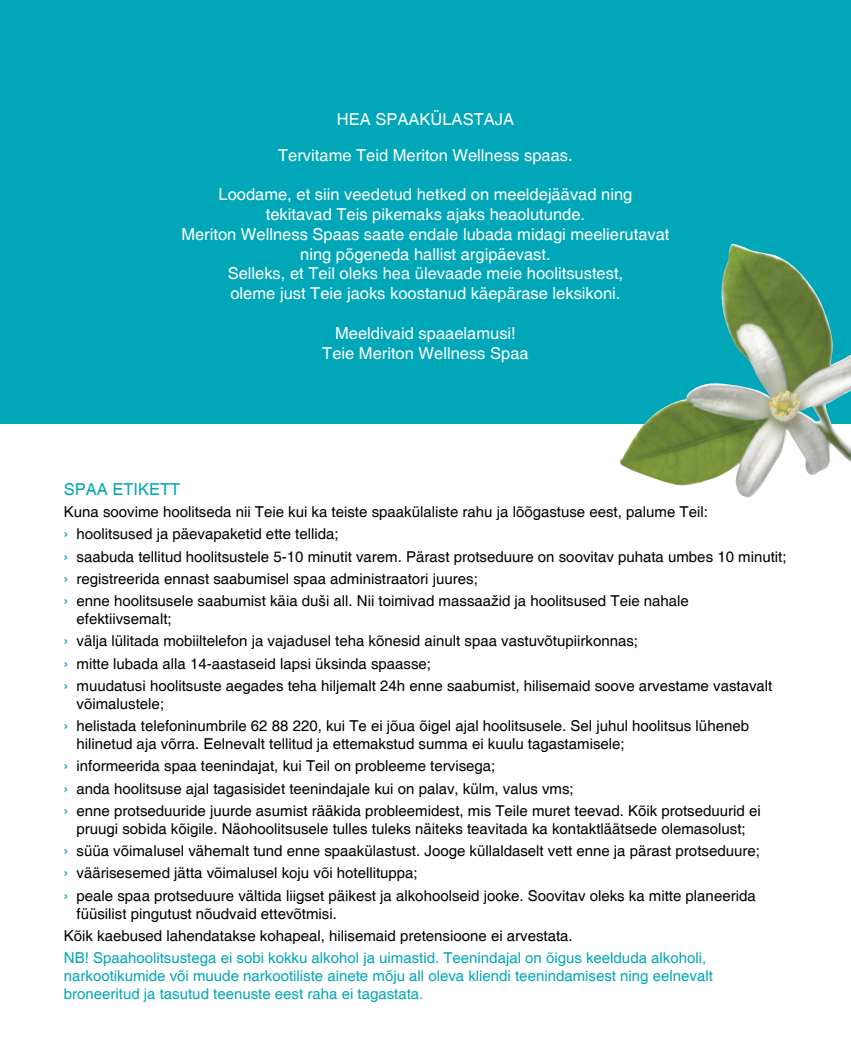
<style>
.page{position:relative;width:851px;height:1063px;background:#fff}
.page>*{position:absolute;margin:0;border:0;box-sizing:border-box;transform-origin:0 0}
.t1{font:16.5px/19.8px "Helvetica";color:#fff;text-align:center}
.t2{font:16.5px "Helvetica";color:#00a7b8}
.t3{font:15px/22.2px "Helvetica";color:#000}
.t4{font:15px/18px "Helvetica";color:#00a7b8}
.s1{font-family:"Helvetica Neue";font-size:16.5px;color:#00a7b8}
</style>
<div class="page">
<div style="left:0;top:0;width:850px;height:424px;background:#00a7b8"></div>
<img style="left:619px;top:244px;width:231px;height:254px">
<p class="t1" style="left:278px;top:101px;width:296px;line-height:36px">HEA SPAAKÜLASTAJA<br>Tervitame Teid Meriton Wellness spaas.</p>
<p class="t1" style="left:181px;top:185px;width:489px">Loodame, et siin veedetud hetked on meeldejäävad ning<br>tekitavad Teis pikemaks ajaks heaolutunde.<br>Meriton Wellness Spaas saate endale lubada midagi meelierutavat ning põgeneda hallist argipäevast.<br>Selleks, et Teil oleks hea ülevaade meie hoolitsustest,<br>oleme just Teie jaoks koostanud käepärase leksikoni.</p>
<p class="t1" style="left:322px;top:324px;width:208px">Meeldivaid spaaelamusi!<br>Teie Meriton Wellness Spaa</p>
<p class="t2" style="left:64px;top:480px;width:118px">SPAA ETIKETT</p>
<p class="t3" style="left:64px;top:501px;width:724px">Kuna soovime hoolitseda nii Teie kui ka teiste spaakülaliste rahu ja lõõgastuse eest, palume Teil:<br><span class="s1">›</span> hoolitsused ja päevapaketid ette tellida;<br><span class="s1">›</span> saabuda tellitud hoolitsustele 5-10 minutit varem. Pärast protseduure on soovitav puhata umbes 10 minutit; <span class="s1">›</span> registreerida ennast saabumisel spaa administraatori juures;<br><span class="s1">›</span> enne hoolitsusele saabumist käia duši all. Nii toimivad massaažid ja hoolitsused Teie nahale</p>
<p class="t3" style="left:64px;top:608px;width:710px;text-indent:13px">efektiivsemalt;<br><span class="s1">›</span> välja lülitada mobiiltelefon ja vajadusel teha kõnesid ainult spaa vastuvõtupiirkonnas;<br><span class="s1">›</span> mitte lubada alla 14-aastaseid lapsi üksinda spaasse;<br><span class="s1">›</span> muudatusi hoolitsuste aegades teha hiljemalt 24h enne saabumist, hilisemaid soove arvestame vastavalt</p>
<p class="t3" style="left:64px;top:693px;width:686px;text-indent:13px">võimalustele;<br><span class="s1">›</span> helistada telefoninumbrile 62 88 220, kui Te ei jõua õigel ajal hoolitsusele. Sel juhul hoolitsus lüheneb</p>
<p class="t3" style="left:64px;top:733px;width:698px;text-indent:13px">hilinetud aja võrra. Eelnevalt tellitud ja ettemakstud summa ei kuulu tagastamisele;<br><span class="s1">›</span> informeerida spaa teenindajat, kui Teil on probleeme tervisega;<br><span class="s1">›</span> anda hoolitsuse ajal tagasisidet teenindajale kui on palav, külm, valus vms;<br><span class="s1">›</span> enne protseduuride juurde asumist rääkida probleemidest, mis Teile muret teevad. Kõik protseduurid ei</p>
<p class="t3" style="left:64px;top:818px;width:697px;text-indent:13px">pruugi sobida kõigile. Näohoolitsusele tulles tuleks näiteks teavitada ka kontaktläätsede olemasolust;<br><span class="s1">›</span> süüa võimalusel vähemalt tund enne spaakülastust. Jooge küllaldaselt vett enne ja pärast protseduure; <span class="s1">›</span> väärisesemed jätta võimalusel koju või hotellituppa;<br><span class="s1">›</span> peale spaa protseduure vältida liigset päikest ja alkohoolseid jooke. Soovitav oleks ka mitte planeerida</p>
<p class="t3" style="left:64px;top:903px;width:510px;text-indent:13px">füüsilist pingutust nõudvaid ettevõtmisi.<br>Kõik kaebused lahendatakse kohapeal, hilisemaid pretensioone ei arvestata.</p>
<p class="t4" style="left:64px;top:949px;width:650px">NB! Spaahoolitsustega ei sobi kokku alkohol ja uimastid. Teenindajal on õigus keelduda alkoholi, narkootikumide või muude narkootiliste ainete mõju all oleva kliendi teenindamisest ning eelnevalt broneeritud ja tasutud teenuste eest raha ei tagastata.</p>
</div>
